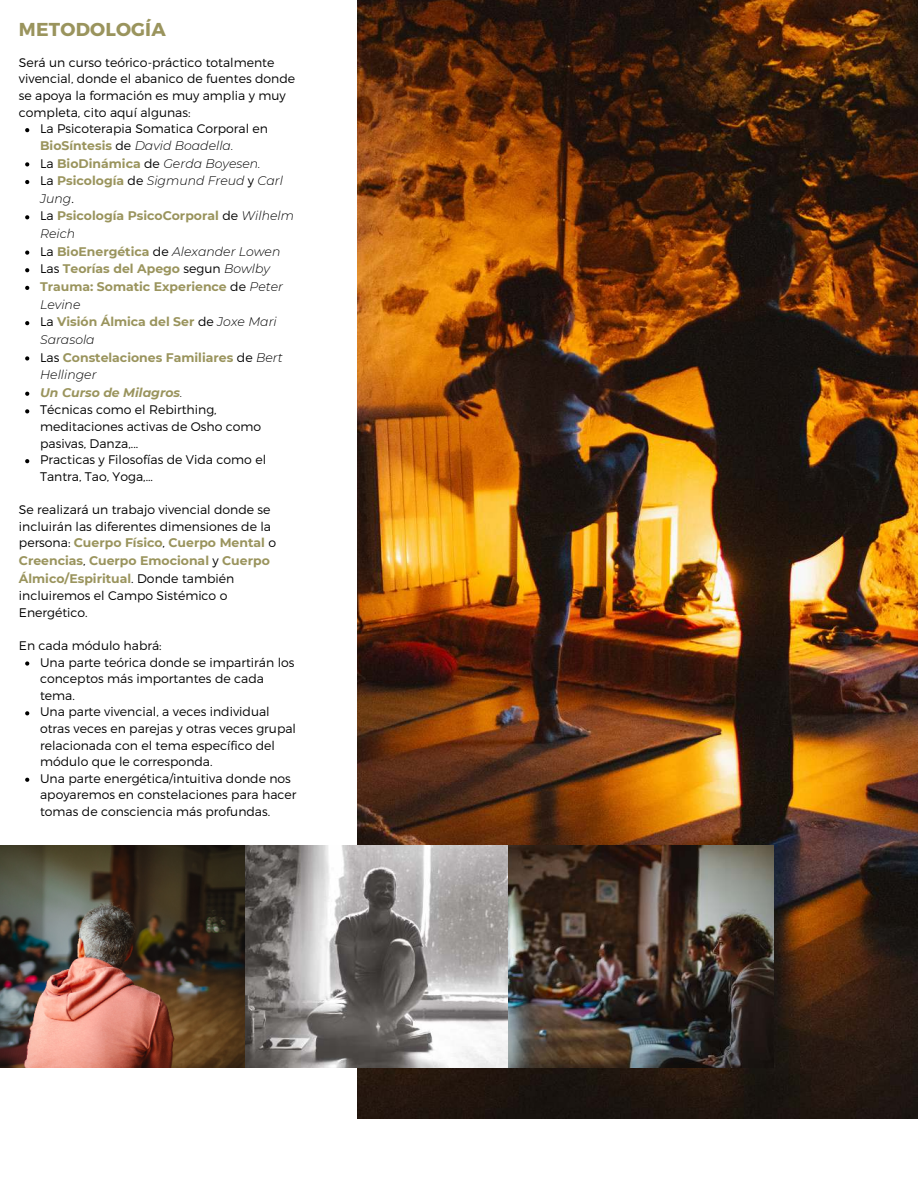
<style>
.page{position:relative;width:918px;height:1188px;background:#fff}
.page>*{position:absolute;margin:0;border:0;box-sizing:border-box;transform-origin:0 0}
.t1{font:700 18.6px "Montserrat";letter-spacing:.01em;color:#9a945d}
.t2{font:300 12.45px/16.6px "Montserrat";color:#000}
.t3{font:700 12.45px "Montserrat";color:#9a945d}
.t4{font:italic 300 12.45px "Montserrat";color:#000}
.t5{font:italic 700 12.45px "Montserrat";color:#9a945d}
.s1{font-weight:700;font-style:normal;color:#9a945d}
.s2{font-style:normal}
.s3{font-weight:300;color:#000}
.s4{font-weight:300;font-style:italic;color:#000}
.s5{font-weight:700;color:#9a945d}
</style>
<div class="page">
<img style="left:358px;top:0;width:560px;height:1118px">
<img style="left:0;top:845px;width:773px;height:223px">
<svg style="left:25px;top:128px;width:4px;height:4px"></svg>
<svg style="left:25px;top:162px;width:4px;height:4px"></svg>
<svg style="left:25px;top:180px;width:4px;height:4px"></svg>
<svg style="left:25px;top:215px;width:4px;height:4px"></svg>
<svg style="left:25px;top:251px;width:4px;height:4px"></svg>
<svg style="left:25px;top:268px;width:4px;height:4px"></svg>
<svg style="left:25px;top:286px;width:4px;height:4px"></svg>
<svg style="left:25px;top:321px;width:4px;height:4px"></svg>
<svg style="left:25px;top:356px;width:4px;height:5px"></svg>
<svg style="left:25px;top:392px;width:4px;height:4px"></svg>
<svg style="left:25px;top:409px;width:4px;height:4px"></svg>
<svg style="left:25px;top:459px;width:4px;height:4px"></svg>
<svg style="left:25px;top:661px;width:4px;height:5px"></svg>
<svg style="left:25px;top:711px;width:4px;height:4px"></svg>
<svg style="left:25px;top:778px;width:4px;height:4px"></svg>
<h1 class="t1" style="left:19px;top:18px;width:148px">METODOLOGÍA</h1>
<p class="t2" style="left:19px;top:54px;width:257px">Será un curso teórico-práctico totalmente</p>
<p class="t2" style="left:19px;top:71px;width:278px">vivencial, donde el abanico de fuentes donde</p>
<p class="t2" style="left:19px;top:87px;width:268px">se apoya la formación es muy amplia y muy</p>
<p class="t2" style="left:19px;top:104px;width:173px">completa, cito aquí algunas:</p>
<p class="t2" style="left:40px;top:120px;width:229px">La Psicoterapia Somatica Corporal en</p>
<p class="t4" style="left:40px;top:137px;width:195px"><span class="s1">BioSíntesis</span> <span class="s2">de</span> David Boadella.</p>
<p class="t4" style="left:40px;top:155px;width:222px"><span class="s2">La</span> <span class="s1">BioDinámica</span> <span class="s2">de</span> Gerda Boyesen.</p>
<p class="t4" style="left:40px;top:172px;width:244px"><span class="s2">La</span> <span class="s1">Psicología</span> <span class="s2">de</span> Sigmund Freud <span class="s2">y</span> Carl</p>
<p class="t4" style="left:40px;top:190px;width:35px">Jung<span class="s2">.</span></p>
<p class="t3" style="left:40px;top:207px;width:255px"><span class="s3">La</span> Psicología PsicoCorporal <span class="s3">de</span> <span class="s4">Wilhelm</span></p>
<p class="t4" style="left:40px;top:225px;width:36px">Reich</p>
<p class="t4" style="left:40px;top:243px;width:242px"><span class="s2">La</span> <span class="s1">BioEnergética</span> <span class="s2">de</span> Alexander Lowen</p>
<p class="t3" style="left:40px;top:260px;width:231px"><span class="s3">Las</span> Teorías del Apego <span class="s3">segun</span> <span class="s4">Bowlby</span></p>
<p class="t3" style="left:40px;top:278px;width:245px">Trauma: Somatic Experience <span class="s3">de</span> <span class="s4">Peter</span></p>
<p class="t4" style="left:40px;top:296px;width:42px">Levine</p>
<p class="t3" style="left:40px;top:313px;width:238px"><span class="s3">La</span> Visión Álmica del Ser <span class="s3">de</span> <span class="s4">Joxe Mari</span></p>
<p class="t4" style="left:40px;top:331px;width:56px">Sarasola</p>
<p class="t3" style="left:40px;top:348px;width:244px"><span class="s3">Las</span> Constelaciones Familiares <span class="s3">de</span> <span class="s4">Bert</span></p>
<p class="t4" style="left:40px;top:366px;width:58px">Hellinger</p>
<p class="t5" style="left:40px;top:383px;width:144px">Un Curso de Milagros<span class="s3">.</span></p>
<p class="t2" style="left:40px;top:402px;width:178px">Técnicas como el Rebirthing,</p>
<p class="t2" style="left:40px;top:418px;width:223px">meditaciones activas de Osho como</p>
<p class="t2" style="left:40px;top:435px;width:100px">pasivas, Danza,...</p>
<p class="t2" style="left:40px;top:451px;width:228px">Practicas y Filosofías de Vida como el</p>
<p class="t2" style="left:40px;top:468px;width:115px">Tantra, Tao, Yoga,...</p>
<p class="t2" style="left:19px;top:501px;width:259px;line-height:17.1px">Se realizará un trabajo vivencial donde se incluirán las diferentes dimensiones de la persona: <span class="s5">Cuerpo Físico</span>, <span class="s5">Cuerpo Mental</span> o <span class="s5">Creencias</span>, <span class="s5">Cuerpo Emocional</span> y <span class="s5">Cuerpo Álmico/Espiritual</span>. Donde también incluiremos el Campo Sistémico o Energético.</p>
<p class="t2" style="left:40px;top:637px;width:258px;text-indent:-21px">En cada módulo habrá:<br>Una parte teórica donde se impartirán los conceptos más importantes de cada tema.<br>Una parte vivencial, a veces individual otras veces en parejas y otras veces grupal relacionada con el tema específico del módulo que le corresponda.<br>Una parte energética/intuitiva donde nos apoyaremos en constelaciones para hacer tomas de consciencia más profundas.</p>
</div>
